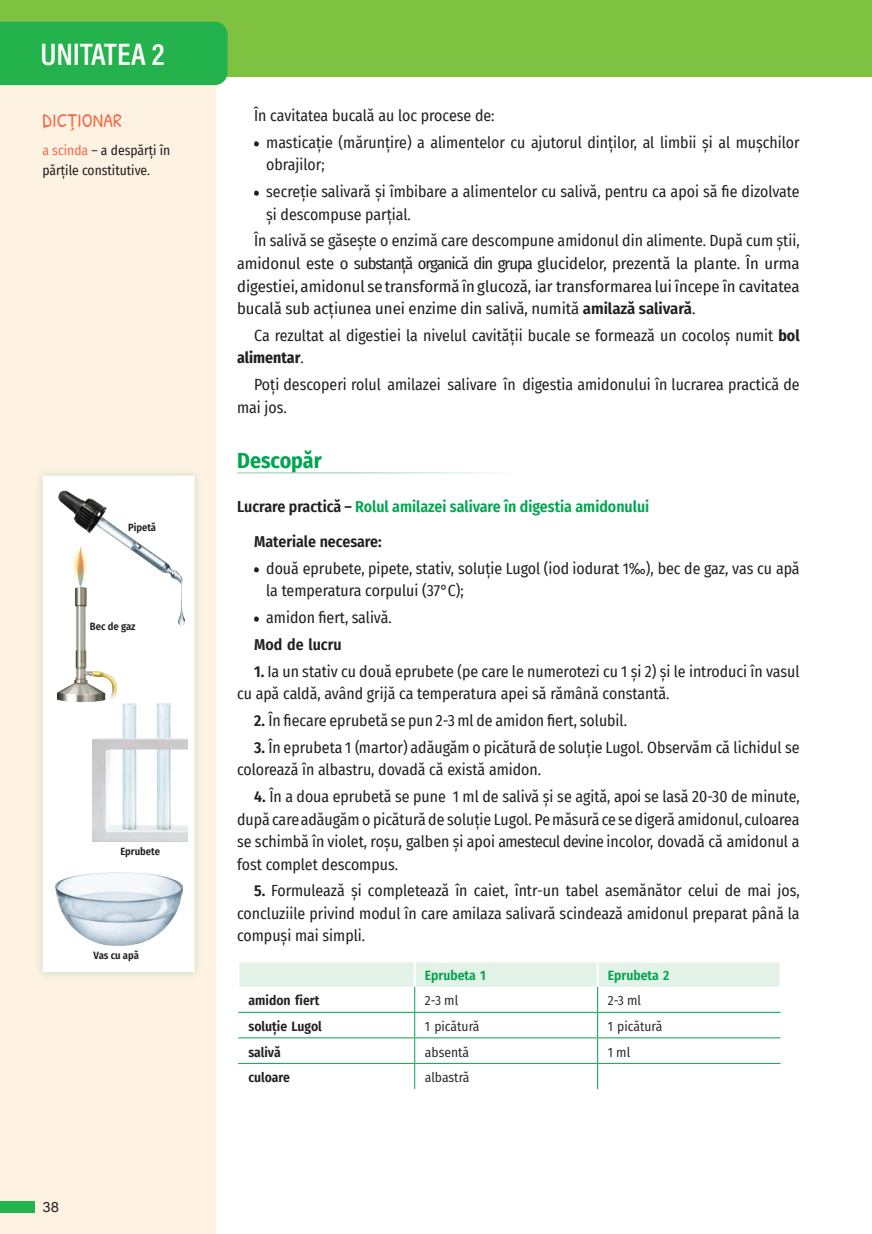
<style>
.page{position:relative;width:872px;height:1234px;background:#fff}
.page>*{position:absolute;margin:0;border:0;box-sizing:border-box;transform-origin:0 0}
.t1{font:600 31.35px "Acumin Pro Cond";color:#fff}
.t2{font:700 21.75px "Fira Sans Condensed";color:#00a54f}
.t3{font:19.5px "Patrick Hand";letter-spacing:.01em;color:#f26b47}
.t4{font:15.75px/22.5px "Fira Sans Condensed";color:#231f20}
.t5{font:15.75px/22.5px "Fira Sans Condensed";color:#211d1e;text-align:justify;scale:1.05 1}
.t6{font:600 15.75px "Fira Sans Condensed";color:#00a54f}
.t7{font:600 15.75px "Fira Sans Condensed";color:#231f20}
.t8{font:15px "Acumin Pro";color:#231f20}
.t9{font:13.5px "Fira Sans Condensed";color:#231f20}
.t10{font:13.5px/19.5px "Fira Sans Condensed";color:#231f20}
.t11{font:600 13.5px "Fira Sans Condensed";color:#231f20}
.t12{font:600 13.5px "Fira Sans Condensed";color:#00a54f}
.t13{font:13.5px "Fira Sans Condensed";color:#211d1e}
.t14{font:600 10.5px "Fira Sans Condensed";color:#231f20}
.s1{color:#f26b47}
.s2{color:#231f20}
.s3{font-weight:600;color:#231f20}
.s4{font-weight:700}
.s5{font-weight:600}
</style>
<div class="page">
<div style="left:0;top:64px;width:216px;height:1169px;background:#fef2e3"></div>
<div style="left:0;top:0;width:872px;height:77px;background:#7fc241"></div>
<div style="left:0;top:22px;width:227px;height:63px;background:#23b24b"></div>
<div style="left:0;top:1200px;width:35px;height:12px;background:#23b24b"></div>
<svg style="left:254px;top:141px;width:5px;height:5px"></svg>
<svg style="left:254px;top:190px;width:5px;height:6px"></svg>
<hr style="left:237px;top:472px;width:282px;height:1px;background:#94caa8">
<svg style="left:254px;top:567px;width:5px;height:5px"></svg>
<svg style="left:254px;top:616px;width:5px;height:5px"></svg>
<svg style="left:238px;top:962px;width:542px;height:126px"></svg>
<div style="left:34px;top:467px;width:169px;height:513px;background:#00974a;opacity:.25"></div>
<div style="left:43px;top:475px;width:152px;height:496px;background:#fff"></div>
<img style="left:59px;top:490px;width:125px;height:135px">
<img style="left:56px;top:872px;width:126px;height:74px">
<img style="left:93px;top:703px;width:95px;height:138px">
<img style="left:58px;top:538px;width:58px;height:162px">
<h1 class="t1" style="left:40px;top:34px;width:126px">UNITATEA 2</h1>
<p class="t3" style="left:43px;top:107px;width:81px">DICȚIONAR</p>
<p class="t10" style="left:42px;top:140px;width:129px"><span class="s1">a scinda</span> – a despărți în părțile constitutive.</p>
<p class="t14" style="left:128px;top:518px;width:30px">Pipetă</p>
<p class="t14" style="left:90px;top:617px;width:47px">Bec de gaz</p>
<p class="t14" style="left:120px;top:842px;width:41px">Eprubete</p>
<p class="t14" style="left:94px;top:946px;width:47px">Vas cu apă</p>
<p class="t8" style="left:43px;top:1196px;width:18px">38</p>
<p class="t4" style="left:266px;top:102px;width:535px;line-height:26.7px;text-indent:-12px">În cavitatea bucală au loc procese de:<br>masticație (mărunțire) a alimentelor cu ajutorul dinților, al limbii și al mușchilor</p>
<p class="t4" style="left:266px;top:151px;width:535px;line-height:26.7px">obrajilor;<br>secreție salivară și îmbibare a alimentelor cu salivă, pentru ca apoi să fie dizolvate</p>
<p class="t4" style="left:254px;top:200px;width:547px;line-height:26.7px;text-indent:12px">și descompuse parțial.<br>În salivă se găsește o enzimă care descompune amidonul din alimente. După cum știi,</p>
<p class="t5" style="left:237px;top:252px;width:537px"><span class="s2">a</span>midonul este o substanță organică din grupa glucidelor, prezentă la plante. În urma digestiei, amidonul se transformă în glucoză, iar transformarea lui începe în cavitatea bucală sub acțiunea unei enzime din salivă<span class="s2">, numită</span> <span class="s3">amilază salivară</span><span class="s2">.</span></p>
<p class="t4" style="left:237px;top:323px;width:564px;text-indent:17px">Ca rezultat al digestiei la nivelul cavității bucale se formează un cocoloș numit <span class="s4">bol alimentar</span>.</p>
<p class="t4" style="left:237px;top:373px;width:564px;text-indent:17px">Poți descoperi rolul amilazei salivare în digestia amidonului în lucrarea practică de mai jos.</p>
<h2 class="t2" style="left:237px;top:442px;width:86px">Descopăr</h2>
<p class="t6" style="left:237px;top:493px;width:414px"><span class="s2">Lucrare practică –</span> Rolul amilazei salivare în digestia amidonului</p>
<p class="t7" style="left:254px;top:528px;width:129px">Materiale necesare:</p>
<p class="t4" style="left:266px;top:556px;width:535px">două eprubete, pipete, stativ, soluție Lugol (iod iodurat 1‰), bec de gaz, vas cu apă la temperatura corpului (37°C);</p>
<p class="t4" style="left:266px;top:606px;width:127px">amidon fiert, salivă.</p>
<p class="t7" style="left:254px;top:631px;width:89px">Mod de lucru</p>
<p class="t4" style="left:237px;top:659px;width:564px;text-indent:17px"><span class="s5">1.</span> Ia un stativ cu două eprubete (pe care le numerotezi cu 1 și 2) și le introduci în vasul cu apă caldă, având grijă ca temperatura apei să rămână constantă.</p>
<p class="t4" style="left:254px;top:708px;width:374px"><span class="s5">2.</span> În fiecare eprubetă se pun 2‑3 ml de amidon fiert, solubil.</p>
<p class="t4" style="left:237px;top:735px;width:564px;text-indent:17px"><span class="s5">3.</span> În eprubeta 1 (martor) adăugăm o picătură de soluție Lugol. Observăm că lichidul se colorează în albastru, dovadă că există amidon.</p>
<p class="t4" style="left:237px;top:784px;width:564px;text-align:justify;text-indent:17px"><span class="s5">4.</span> În a doua eprubetă se pune 1 ml de salivă și se agită, apoi se lasă 20‑30 de minute, după care adăugăm o picătură de soluție Lugol. Pe măsură ce se digeră amidonul, culoarea se schimbă în violet, roșu, galben și apoi amestecul devine incolor, dovadă că amidonul a fost complet descompus.</p>
<p class="t4" style="left:237px;top:879px;width:564px;text-align:justify;text-indent:17px"><span class="s5">5.</span> Formulează și completează în caiet, într‑un tabel asemănător celui de mai jos, concluziile privind modul în care amilaza salivară scindează amidonul preparat până la compuși mai simpli.</p>
<p class="t12" style="left:425px;top:963px;width:62px">Eprubeta 1</p>
<p class="t12" style="left:608px;top:963px;width:63px">Eprubeta 2</p>
<p class="t11" style="left:248px;top:989px;width:72px">amidon fiert</p>
<p class="t9" style="left:425px;top:990px;width:35px">2-3 ml</p>
<p class="t9" style="left:608px;top:990px;width:35px">2-3 ml</p>
<p class="t11" style="left:248px;top:1014px;width:75px">soluție Lugol</p>
<p class="t9" style="left:425px;top:1015px;width:56px">1 picătură</p>
<p class="t9" style="left:608px;top:1015px;width:56px">1 picătură</p>
<p class="t11" style="left:248px;top:1040px;width:34px">salivă</p>
<p class="t9" style="left:425px;top:1041px;width:46px">absentă</p>
<p class="t13" style="left:608px;top:1041px;width:24px">1 ml</p>
<p class="t11" style="left:248px;top:1065px;width:43px">culoare</p>
<p class="t9" style="left:425px;top:1067px;width:46px">albastră</p>
</div>
